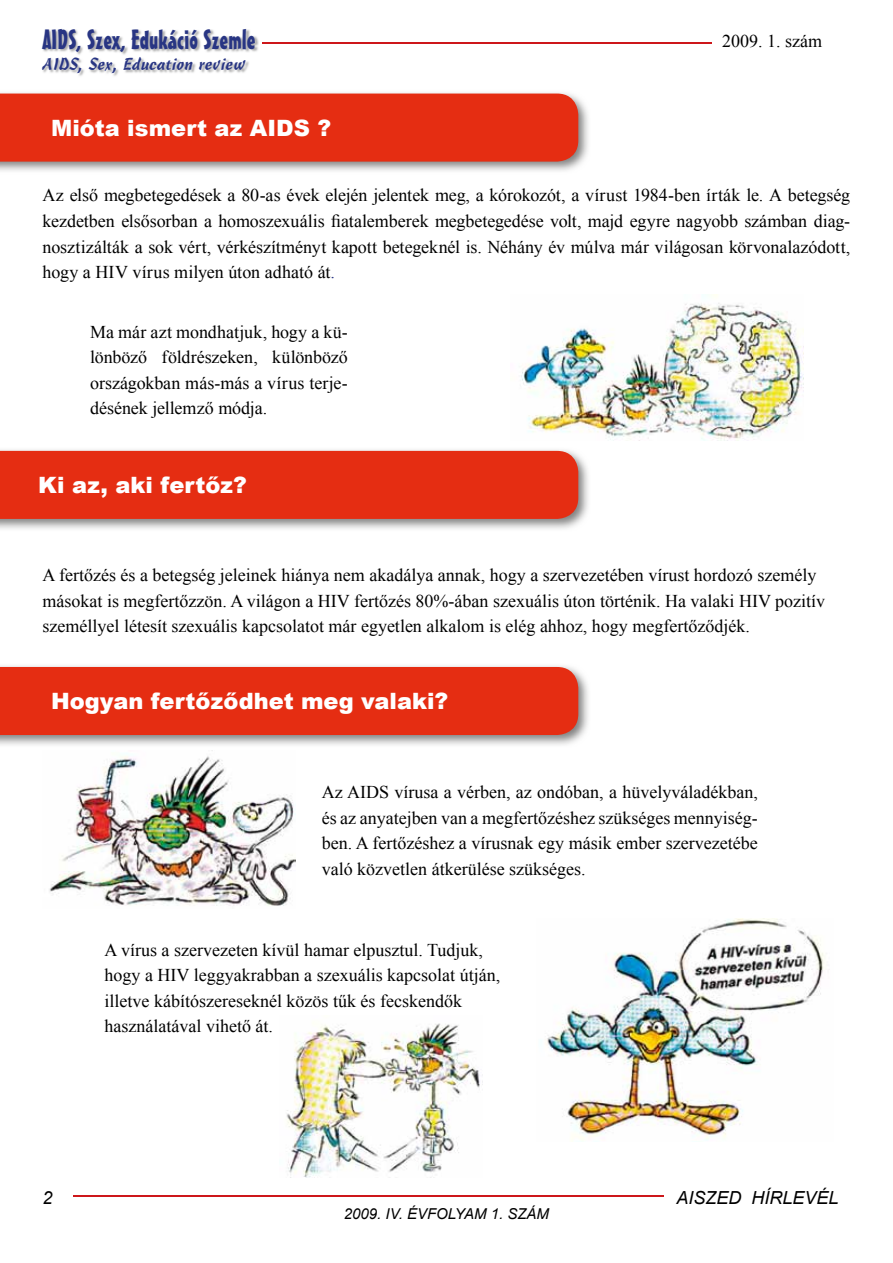
<style>
.page{position:relative;width:893px;height:1263px;background:#fff}
.page>*{position:absolute;margin:0;border:0;box-sizing:border-box;transform-origin:0 0}
.t1{font:27px "PFL Mister Earl";color:#283583}
.t2{font:900 22.5px "Arial";letter-spacing:.005em;color:#fff}
.t3{font:19.5px "Cascade Light HU Normal";color:#283583}
.t4{font:18px/25.5px "Times New Roman";color:#000;text-align:justify}
.t5{font:italic 18px "Arial";color:#000}
.t6{font:italic 15px "Arial";color:#000}
.s1{color:#283583}
</style>
<div class="page">
<hr style="left:263px;top:42px;width:449px;height:1px;background:#cd171a">
<img style="left:43px;top:30px;width:215px;height:46px">
<hr style="left:73px;top:1196px;width:590px;height:1px;background:#cd171a">
<img style="left:521px;top:294px;width:282px;height:147px">
<img style="left:0;top:93px;width:588px;height:78px">
<div style="left:0;top:94px;width:578px;height:68px;background:#e52d12"></div>
<img style="left:0;top:450px;width:588px;height:79px">
<div style="left:0;top:451px;width:578px;height:68px;background:#e52d12"></div>
<img style="left:0;top:666px;width:588px;height:79px">
<div style="left:0;top:667px;width:578px;height:68px;background:#e52d12"></div>
<img style="left:49px;top:750px;width:247px;height:156px">
<img style="left:546px;top:918px;width:278px;height:222px">
<img style="left:286px;top:1023px;width:194px;height:155px">
<h1 class="t1" style="left:43px;top:23px;width:215px">AIDS, Szex, Edukáció Szemle</h1>
<p class="t3" style="left:43px;top:51px;width:204px">AIDS, Sex, Education review</p>
<p class="t2" style="left:51px;top:111px;width:282px">Mióta ismert az AIDS ?</p>
<p class="t4" style="left:722px;top:28px;width:101px">2009. 1. szám</p>
<p class="t4" style="left:43px;top:182px;width:809px">Az első megbetegedések a 80-as évek elején jelentek meg, a kórokozót, a vírust 1984-ben írták le. A betegség kezdetben elsősorban a homoszexuális fiatalemberek megbetegedése volt, majd egyre nagyobb számban diag&shy;nosztizálták a sok vért, vérkészítményt kapott betegeknél is. Néhány év múlva már világosan körvonalazódott, hogy a HIV vírus milyen úton adható át<span class="s1">.</span></p>
<p class="t4" style="left:90px;top:318px;width:259px">Ma már azt mondhatjuk, hogy a kü&shy;lönböző földrészeken, különböző országokban más-más a vírus terje&shy;désének jellemző módja.</p>
<p class="t2" style="left:38px;top:468px;width:210px">Ki az, aki fertőz?</p>
<p class="t4" style="left:43px;top:562px;width:784px;text-align:left">A fertőzés és a betegség jeleinek hiánya nem akadálya annak, hogy a szervezetében vírust hordozó személy másokat is megfertőzzön. A világon a HIV fertőzés 80%-ában szexuális úton történik. Ha valaki HIV pozitív személlyel létesít szexuális kapcsolatot már egyetlen alkalom is elég ahhoz, hogy megfertőződjék.</p>
<p class="t2" style="left:51px;top:684px;width:399px">Hogyan fertőződhet meg valaki?</p>
<p class="t4" style="left:322px;top:779px;width:438px">Az AIDS vírusa a vérben, az ondóban, a hüvelyváladékban, és az anyatejben van a megfertőzéshez szükséges mennyiség&shy;ben. A fertőzéshez a vírusnak egy másik ember szervezetébe való közvetlen átkerülése szükséges.</p>
<p class="t4" style="left:105px;top:936px;width:397px;text-align:left">A vírus a szervezeten kívül hamar elpusztul. Tudjuk, hogy a HIV leggyakrabban a szexuális kapcsolat útján, illetve kábítószereseknél közös tűk és fecskendők használatával vihető át.</p>
<p class="t5" style="left:43px;top:1186px;width:12px">2</p>
<p class="t5" style="left:677px;top:1186px;width:164px">AISZED HÍRLEVÉL</p>
<p class="t6" style="left:344px;top:1204px;width:207px">2009. IV. ÉVFOLYAM 1. SZÁM</p>
</div>
